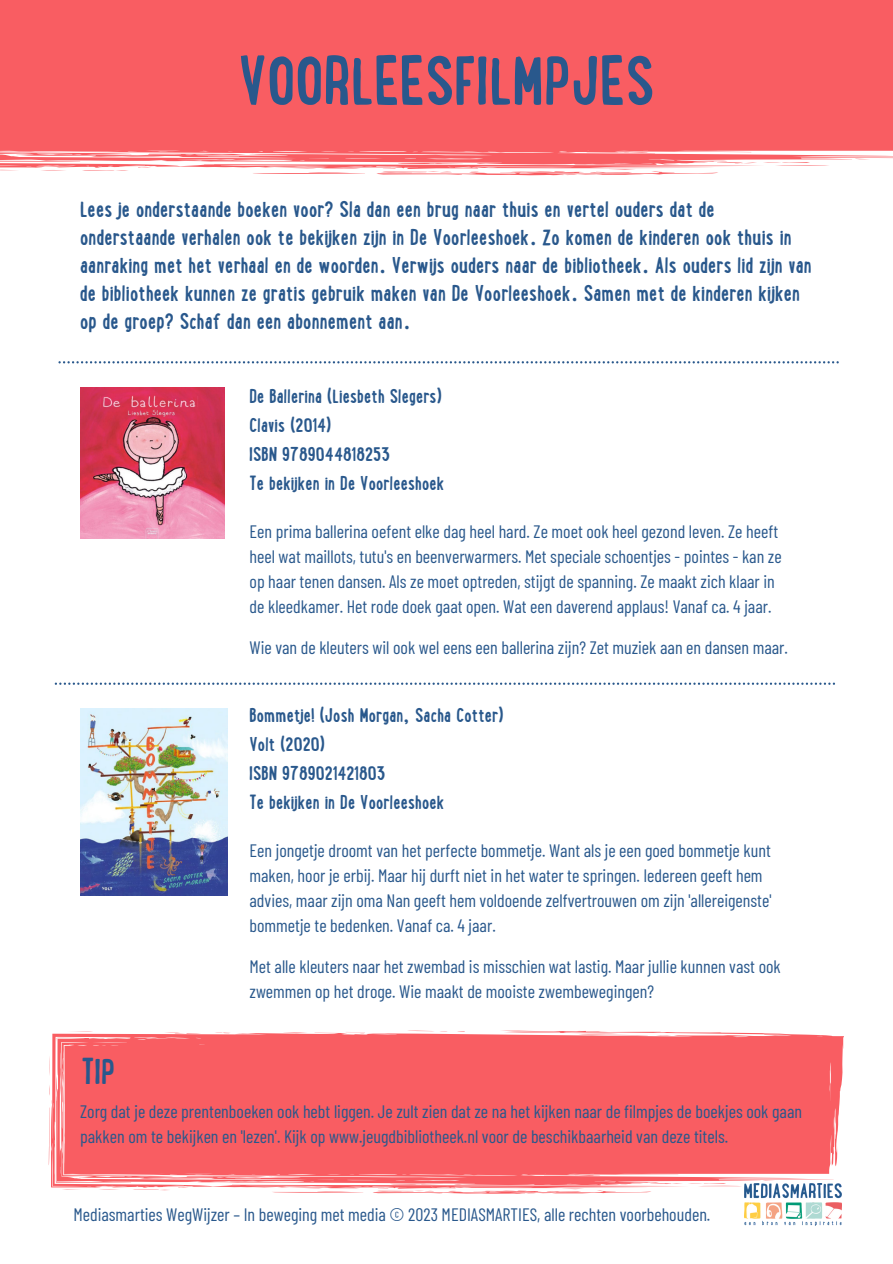
<style>
.page{position:relative;width:893px;height:1264px;background:#fff}
.page>*{position:absolute;margin:0;border:0;box-sizing:border-box;transform-origin:0 0}
.t1{font:700 73.5px "Lunch Box";color:#29588c}
.t2{font:700 38.25px "Lunch Box";color:#29588c}
.t3{font:700 24px/28px "Lunch Box";color:#29588c}
.t4{font:700 21px/29px "Lunch Box";color:#29588c}
.t5{font:18px/25px "Barlow Condensed";color:#29588c}
</style>
<div class="page">
<div style="left:0;top:0;width:892px;height:168px;background:#f95d62"></div>
<div style="left:0;top:30px;width:80px;height:132px;background:#f95d62"></div>
<svg style="left:41px;top:170px;width:24px;height:1px"></svg>
<svg style="left:0;top:170px;width:17px;height:1px"></svg>
<svg style="left:854px;top:159px;width:16px;height:1px"></svg>
<svg style="left:82px;top:170px;width:46px;height:1px"></svg>
<svg style="left:252px;top:162px;width:577px;height:14px"></svg>
<svg style="left:586px;top:152px;width:69px;height:1px"></svg>
<svg style="left:137px;top:167px;width:14px;height:1px"></svg>
<img style="left:745px;top:1188px;width:96px;height:37px">
<svg style="left:51px;top:1030px;width:792px;height:158px;background:#f8666b"></svg>
<hr style="left:650px;top:1182px;width:23px;height:2px;background:#f95d62;border-radius:50%">
<svg style="left:283px;top:1032px;width:25px;height:1px"></svg>
<svg style="left:100px;top:1189px;width:19px;height:1px"></svg>
<svg style="left:656px;top:1035px;width:15px;height:1px"></svg>
<svg style="left:66px;top:1031px;width:27px;height:1px"></svg>
<svg style="left:63px;top:1189px;width:16px;height:1px"></svg>
<svg style="left:164px;top:1032px;width:37px;height:2px"></svg>
<svg style="left:762px;top:1180px;width:13px;height:1px"></svg>
<svg style="left:671px;top:1182px;width:71px;height:4px"></svg>
<svg style="left:133px;top:1189px;width:36px;height:1px"></svg>
<svg style="left:214px;top:1032px;width:16px;height:1px"></svg>
<svg style="left:405px;top:1030px;width:42px;height:2px"></svg>
<svg style="left:345px;top:1031px;width:20px;height:3px"></svg>
<svg style="left:271px;top:1183px;width:380px;height:11px"></svg>
<svg style="left:577px;top:1030px;width:70px;height:5px"></svg>
<svg style="left:544px;top:1174px;width:56px;height:2px"></svg>
<svg style="left:177px;top:1186px;width:12px;height:2px"></svg>
<svg style="left:49px;top:1055px;width:82px;height:127px;background:#f96d72"></svg>
<svg style="left:58px;top:361px;width:780px;height:2px"></svg>
<img style="left:80px;top:387px;width:144px;height:151px">
<svg style="left:55px;top:682px;width:780px;height:2px"></svg>
<img style="left:80px;top:708px;width:147px;height:187px">
<h1 class="t1" style="left:238px;top:53px;width:418px">VOORLEESFILMPJES</h1>
<p class="t3" style="left:80px;top:198px;width:733px">Lees je onderstaande boeken voor? Sla dan een brug naar thuis en vertel ouders dat de onderstaande verhalen ook te bekijken zijn in De Voorleeshoek. Zo komen de kinderen ook thuis in aanraking met het verhaal en de woorden. Verwijs ouders naar de bibliotheek. Als ouders lid zijn van de bibliotheek kunnen ze gratis gebruik maken van De Voorleeshoek. Samen met de kinderen kijken op de groep? Schaf dan een abonnement aan.</p>
<p class="t4" style="left:249px;top:384px;width:196px">De Ballerina (Liesbeth Slegers)<br>Clavis (2014)<br>ISBN 9789044818253<br>Te bekijken in De Voorleeshoek</p>
<p class="t5" style="left:249px;top:518px;width:533px">Een prima ballerina oefent elke dag heel hard. Ze moet ook heel gezond leven. Ze heeft heel wat maillots, tutu's en beenverwarmers. Met speciale schoentjes - pointes - kan ze op haar tenen dansen. Als ze moet optreden, stijgt de spanning. Ze maakt zich klaar in de kleedkamer. Het rode doek gaat open. Wat een daverend applaus! Vanaf ca. 4 jaar.</p>
<p class="t5" style="left:249px;top:634px;width:540px">Wie van de kleuters wil ook wel eens een ballerina zijn? Zet muziek aan en dansen maar.</p>
<h2 class="t2" style="left:81px;top:1057px;width:35px">TIP</h2>
<p class="t4" style="left:249px;top:703px;width:255px">Bommetje! (Josh Morgan, Sacha Cotter)<br>Volt (2020)<br>ISBN 9789021421803<br>Te bekijken in De Voorleeshoek</p>
<p class="t5" style="left:249px;top:837px;width:523px">Een jongetje droomt van het perfecte bommetje. Want als je een goed bommetje kunt maken, hoor je erbij. Maar hij durft niet in het water te springen. Iedereen geeft hem advies, maar zijn oma Nan geeft hem voldoende zelfvertrouwen om zijn 'allereigenste' bommetje te bedenken. Vanaf ca. 4 jaar.</p>
<p class="t5" style="left:249px;top:953px;width:533px">Met alle kleuters naar het zwembad is misschien wat lastig. Maar jullie kunnen vast ook zwemmen op het droge. Wie maakt de mooiste zwembewegingen?</p>
<p class="t5" style="left:80px;top:1098px;width:723px">Zorg dat je deze prentenboeken ook hebt liggen. Je zult zien dat ze na het kijken naar de filmpjes de boekjes ook gaan pakken om te bekijken en 'lezen'. Kijk op www.jeugdbibliotheek.nl voor de beschikbaarheid van deze titels.</p>
<p class="t5" style="left:73px;top:1201px;width:638px">Mediasmarties WegWijzer – In beweging met media © 2023 MEDIASMARTIES, alle rechten voorbehouden.</p>
</div>
